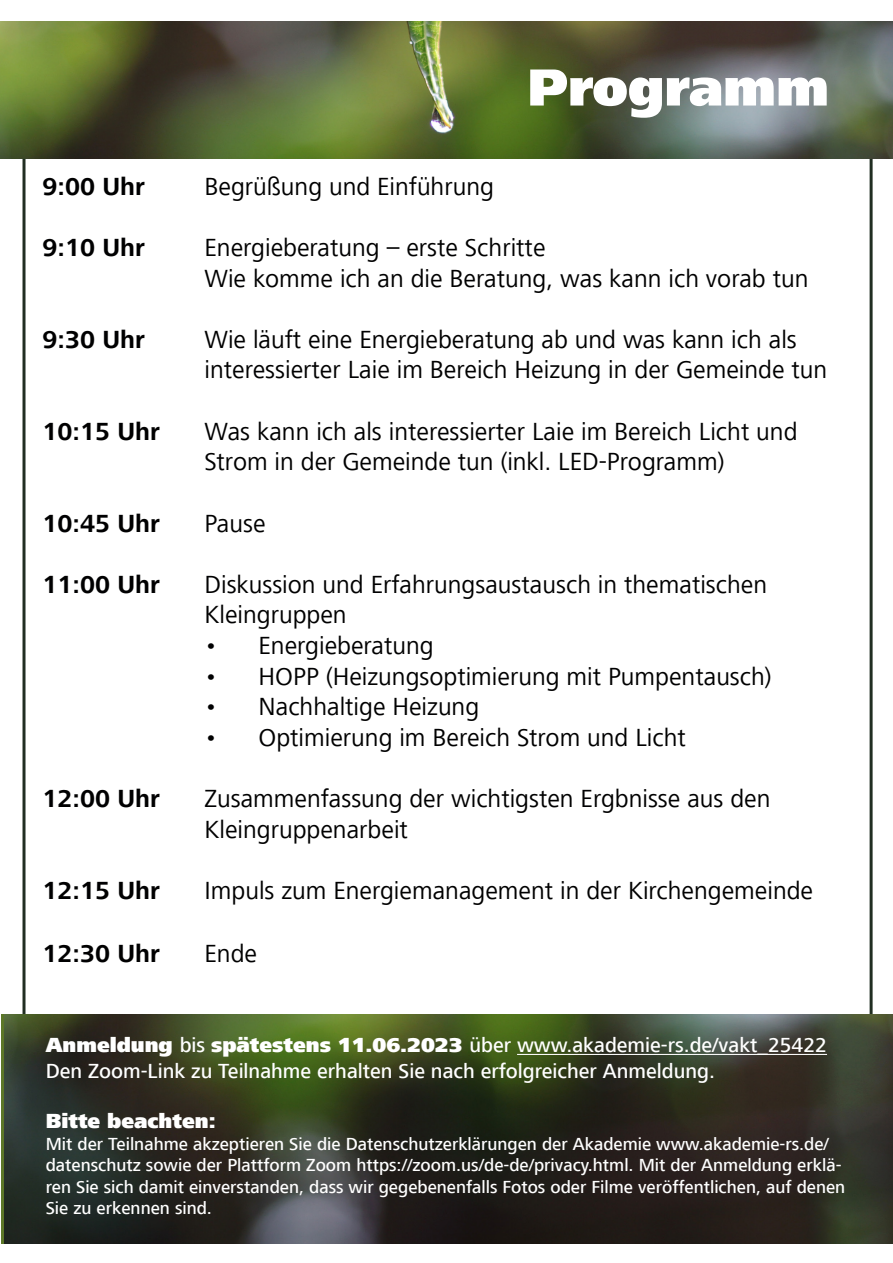
<style>
.page{position:relative;width:893px;height:1263px;background:#fff}
.page>*{position:absolute;margin:0;border:0;box-sizing:border-box;transform-origin:0 0}
.t1{font:900 54px "Frutiger Next LT";color:#fff}
.t2{font:25.5px/30.6px "Frutiger Next LT";color:#000001}
.t3{font:700 25.5px "Frutiger Next LT";color:#000001}
.t4{font:500 21px/25.2px "Frutiger Next LT";color:#fff}
.t5{font:900 21px "Frutiger Next LT";color:#fff}
.t6{font:500 18px/21.6px "Frutiger Next LT";color:#fff}
.s1{font-weight:900}
</style>
<div class="page">
<hr style="left:23px;top:21px;width:3px;height:1220px;background:#212e22">
<hr style="left:870px;top:28px;width:3px;height:1214px;background:#212e22">
<img style="left:0;top:21px;width:893px;height:137px">
<img style="left:4px;top:1014px;width:889px;height:230px">
<hr style="left:517px;top:1054px;width:310px;height:1px;background:#fff">
<p class="t1" style="left:527px;top:57px;width:303px">Programm</p>
<p class="t3" style="left:43px;top:172px;width:104px">9:00 Uhr</p>
<p class="t2" style="left:205px;top:171px;width:291px">Begrüßung und Einführung</p>
<p class="t3" style="left:43px;top:233px;width:104px">9:10 Uhr</p>
<p class="t2" style="left:205px;top:232px;width:605px">Energieberatung – erste Schritte<br>Wie komme ich an die Beratung, was kann ich vorab tun</p>
<p class="t3" style="left:43px;top:325px;width:104px">9:30 Uhr</p>
<p class="t2" style="left:205px;top:324px;width:624px">Wie läuft eine Energieberatung ab und was kann ich als interessierter Laie im Bereich Heizung in der Gemeinde tun</p>
<p class="t3" style="left:43px;top:417px;width:119px">10:15 Uhr</p>
<p class="t2" style="left:205px;top:416px;width:594px">Was kann ich als interessierter Laie im Bereich Licht und<br>Strom in der Gemeinde tun (inkl. LED-Programm)</p>
<p class="t3" style="left:43px;top:509px;width:119px">10:45 Uhr</p>
<p class="t2" style="left:205px;top:508px;width:62px">Pause</p>
<p class="t3" style="left:43px;top:570px;width:119px">11:00 Uhr</p>
<p class="t2" style="left:205px;top:569px;width:564px">Diskussion und Erfahrungsaustausch in thematischen<br>Kleingruppen</p>
<p class="t2" style="left:204px;top:630px;width:231px">• Energieberatung</p>
<p class="t2" style="left:204px;top:661px;width:569px">• HOPP (Heizungsoptimierung mit Pumpentausch)</p>
<p class="t2" style="left:204px;top:691px;width:277px">• Nachhaltige Heizung</p>
<p class="t2" style="left:204px;top:722px;width:483px">• Optimierung im Bereich Strom und Licht</p>
<p class="t3" style="left:43px;top:784px;width:119px">12:00 Uhr</p>
<p class="t2" style="left:205px;top:783px;width:567px">Zusammenfassung der wichtigsten Ergbnisse aus den<br>Kleingruppenarbeit</p>
<p class="t3" style="left:43px;top:876px;width:119px">12:15 Uhr</p>
<p class="t2" style="left:205px;top:875px;width:610px">Impuls zum Energiemanagement in der Kirchengemeinde</p>
<p class="t3" style="left:43px;top:939px;width:119px">12:30 Uhr</p>
<p class="t2" style="left:205px;top:938px;width:54px">Ende</p>
<p class="t4" style="left:46px;top:1033px;width:783px"><span class="s1">Anmeldung</span> bis <span class="s1">spätestens 11.06.2023</span> über www.akademie-rs.de/vakt_25422<br>Den Zoom-Link zu Teilnahme erhalten Sie nach erfolgreicher Anmeldung.</p>
<p class="t5" style="left:46px;top:1109px;width:171px">Bitte beachten:</p>
<p class="t6" style="left:46px;top:1133px;width:801px">Mit der Teilnahme akzeptieren Sie die Datenschutzerklärungen der Akademie www.akademie-rs.de/ datenschutz sowie der Plattform Zoom https://zoom.us/de-de/privacy.html. Mit der Anmeldung erklä&shy;ren Sie sich damit einverstanden, dass wir gegebenenfalls Fotos oder Filme veröffentlichen, auf denen Sie zu erkennen sind.</p>
</div>
